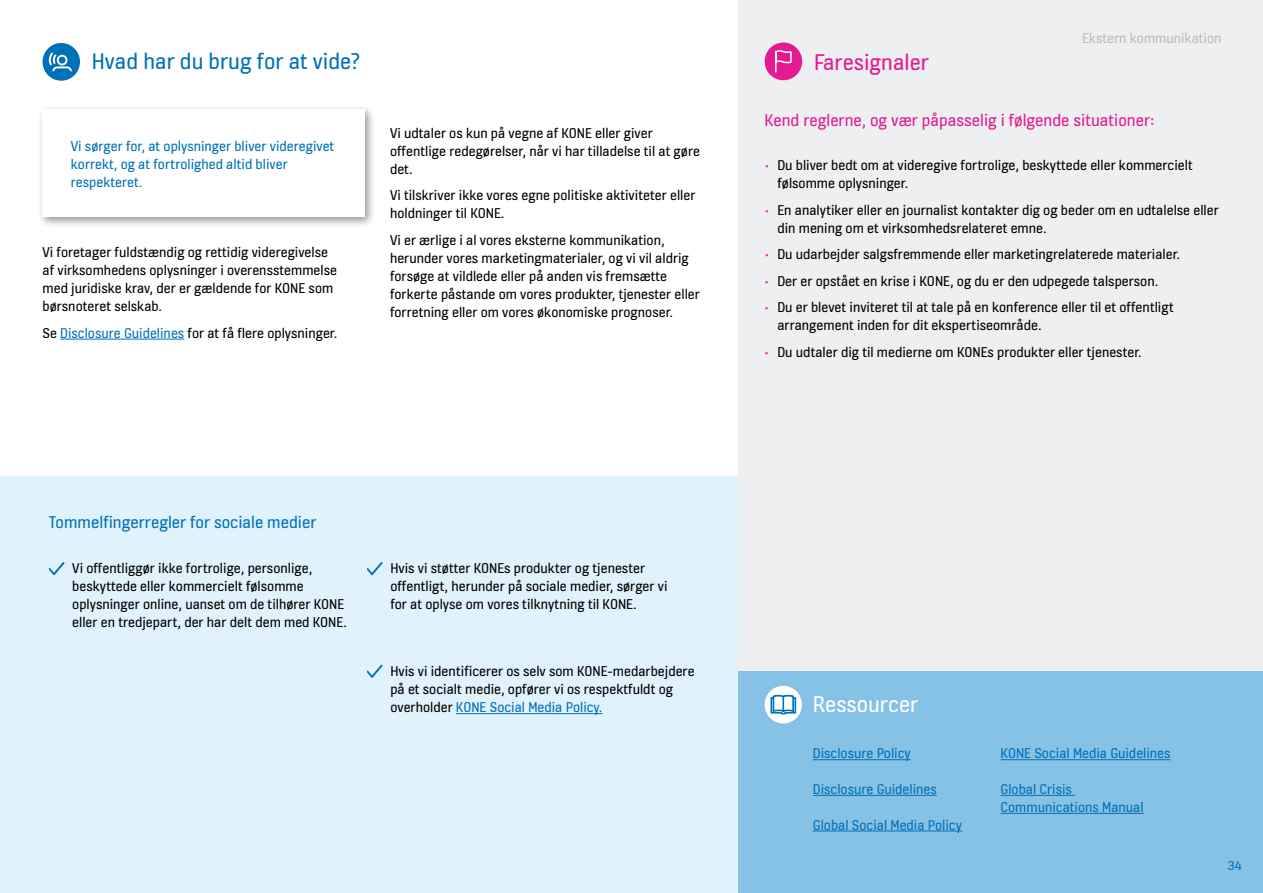
<style>
.page{position:relative;width:1263px;height:893px;background:#fff}
.page>*{position:absolute;margin:0;border:0;box-sizing:border-box;transform-origin:0 0}
.t1{font:24px "KONE Information";color:#0071b9}
.t2{font:24px "KONE Information";color:#e51a92}
.t3{font:24px "KONE Information";color:#fff}
.t4{font:18px "KONE Information";color:#e51a92}
.t5{font:18px "KONE Information";color:#0071b9}
.t6{font:15px/18px "KONE Information";color:#000}
.t7{font:15px/18px "KONE Information";color:#0071b9}
.t8{font:15px "KONE Information";color:#babdbf}
.t9{font:13.5px "KONE Information";color:#0071b9}
.s1{color:#0071b9}
.s2{color:#e51a92}
</style>
<div class="page">
<div style="left:0;top:476px;width:738px;height:417px;background:#e0f2fb"></div>
<div style="left:738px;top:0;width:525px;height:893px;background:#edeff0"></div>
<div style="left:37px;top:104px;width:339px;height:124px;background:#000;opacity:.42"></div>
<div style="left:43px;top:109px;width:322px;height:108px;background:#fff"></div>
<div style="left:43px;top:43px;width:37px;height:38px;background:#0071b9;border-radius:50%"></div>
<svg style="left:49px;top:52px;width:23px;height:19px"></svg>
<div style="left:765px;top:43px;width:37px;height:37px;background:#e51a92;border-radius:50%"></div>
<svg style="left:775px;top:50px;width:17px;height:23px"></svg>
<hr style="left:456px;top:713px;width:146px;height:1px;background:#0071b9">
<hr style="left:60px;top:339px;width:124px;height:1px;background:#0071b9">
<svg style="left:49px;top:562px;width:15px;height:13px"></svg>
<svg style="left:367px;top:665px;width:15px;height:13px"></svg>
<svg style="left:367px;top:562px;width:15px;height:13px"></svg>
<div style="left:738px;top:672px;width:525px;height:221px;background:#86c2e6"></div>
<div style="left:765px;top:686px;width:37px;height:37px;background:#fff;border-radius:50%"></div>
<svg style="left:771px;top:695px;width:25px;height:19px"></svg>
<hr style="left:813px;top:759px;width:98px;height:1px;background:#0071b9">
<hr style="left:813px;top:795px;width:124px;height:1px;background:#0071b9">
<hr style="left:813px;top:831px;width:149px;height:1px;background:#0071b9">
<hr style="left:1000px;top:759px;width:170px;height:1px;background:#0071b9">
<hr style="left:1000px;top:795px;width:75px;height:1px;background:#0071b9">
<hr style="left:1000px;top:813px;width:144px;height:1px;background:#0071b9">
<h1 class="t1" style="left:92px;top:44px;width:269px">Hvad har du brug for at vide?</h1>
<p class="t7" style="left:71px;top:138px;width:265px">Vi sørger for, at oplysninger bliver videregivet korrekt, og at fortrolighed altid bliver respekteret.</p>
<p class="t6" style="left:43px;top:244px;width:296px">Vi foretager fuldstændig og rettidig videregivelse af virksomhedens oplysninger i overensstemmelse med juridiske krav, der er gældende for KONE som børsnoteret selskab.</p>
<p class="t6" style="left:43px;top:325px;width:296px">Se <span class="s1">Disclosure Guidelines</span> for at få flere oplysninger.</p>
<p class="t6" style="left:390px;top:125px;width:311px">Vi udtaler os kun på vegne af KONE eller giver offentlige redegørelser, når vi har tilladelse til at gøre det.</p>
<p class="t6" style="left:390px;top:187px;width:307px">Vi tilskriver ikke vores egne politiske aktiviteter eller holdninger til KONE.</p>
<p class="t6" style="left:390px;top:232px;width:311px">Vi er ærlige i al vores eksterne kommunikation, herunder vores marketingmaterialer, og vi vil aldrig forsøge at vildlede eller på anden vis fremsætte forkerte påstande om vores produkter, tjenester eller forretning eller om vores økonomiske prognoser.</p>
<p class="t5" style="left:49px;top:509px;width:269px">Tommelfingerregler for sociale medier</p>
<p class="t6" style="left:72px;top:560px;width:276px">Vi offentliggør ikke fortrolige, personlige, beskyttede eller kommercielt følsomme oplysninger online, uanset om de tilhører KONE eller en tredjepart, der har delt dem med KONE.</p>
<p class="t6" style="left:390px;top:560px;width:279px">Hvis vi støtter KONEs produkter og tjenester offentligt, herunder på sociale medier, sørger vi for at oplyse om vores tilknytning til KONE.</p>
<p class="t6" style="left:390px;top:663px;width:306px">Hvis vi identificerer os selv som KONE-medarbejdere på et socialt medie, opfører vi os respektfuldt og overholder <span class="s1">KONE Social Media Policy.</span></p>
<h1 class="t2" style="left:814px;top:46px;width:116px">Faresignaler</h1>
<p class="t8" style="left:1082px;top:27px;width:141px">Ekstern kommunikation</p>
<p class="t4" style="left:765px;top:108px;width:391px">Kend reglerne, og vær påpasselig i følgende situationer:</p>
<p class="t6" style="left:777px;top:157px;width:417px;text-indent:-13px"><span class="s2">•</span> Du bliver bedt om at videregive fortrolige, beskyttede eller kommercielt følsomme oplysninger.</p>
<p class="t6" style="left:777px;top:202px;width:443px;text-indent:-13px"><span class="s2">•</span> En analytiker eller en journalist kontakter dig og beder om en udtalelse eller din mening om et virksomhedsrelateret emne.</p>
<p class="t6" style="left:765px;top:246px;width:417px"><span class="s2">•</span> Du udarbejder salgsfremmende eller marketingrelaterede materialer.</p>
<p class="t6" style="left:765px;top:273px;width:395px"><span class="s2">•</span> Der er opstået en krise i KONE, og du er den udpegede talsperson.</p>
<p class="t6" style="left:777px;top:299px;width:398px;text-indent:-13px"><span class="s2">•</span> Du er blevet inviteret til at tale på en konference eller til et offentligt arrangement inden for dit ekspertiseområde.</p>
<p class="t6" style="left:765px;top:344px;width:379px"><span class="s2">•</span> Du udtaler dig til medierne om KONEs produkter eller tjenester.</p>
<h1 class="t3" style="left:813px;top:688px;width:107px">Ressourcer</h1>
<p class="t7" style="left:813px;top:745px;width:99px">Disclosure Policy</p>
<p class="t7" style="left:813px;top:781px;width:126px">Disclosure Guidelines</p>
<p class="t7" style="left:813px;top:816px;width:151px">Global Social Media Policy</p>
<p class="t7" style="left:1000px;top:745px;width:171px">KONE Social Media Guidelines</p>
<p class="t7" style="left:1000px;top:781px;width:145px">Global Crisis<br>Communications Manual</p>
<p class="t9" style="left:1228px;top:856px;width:16px">34</p>
</div>
